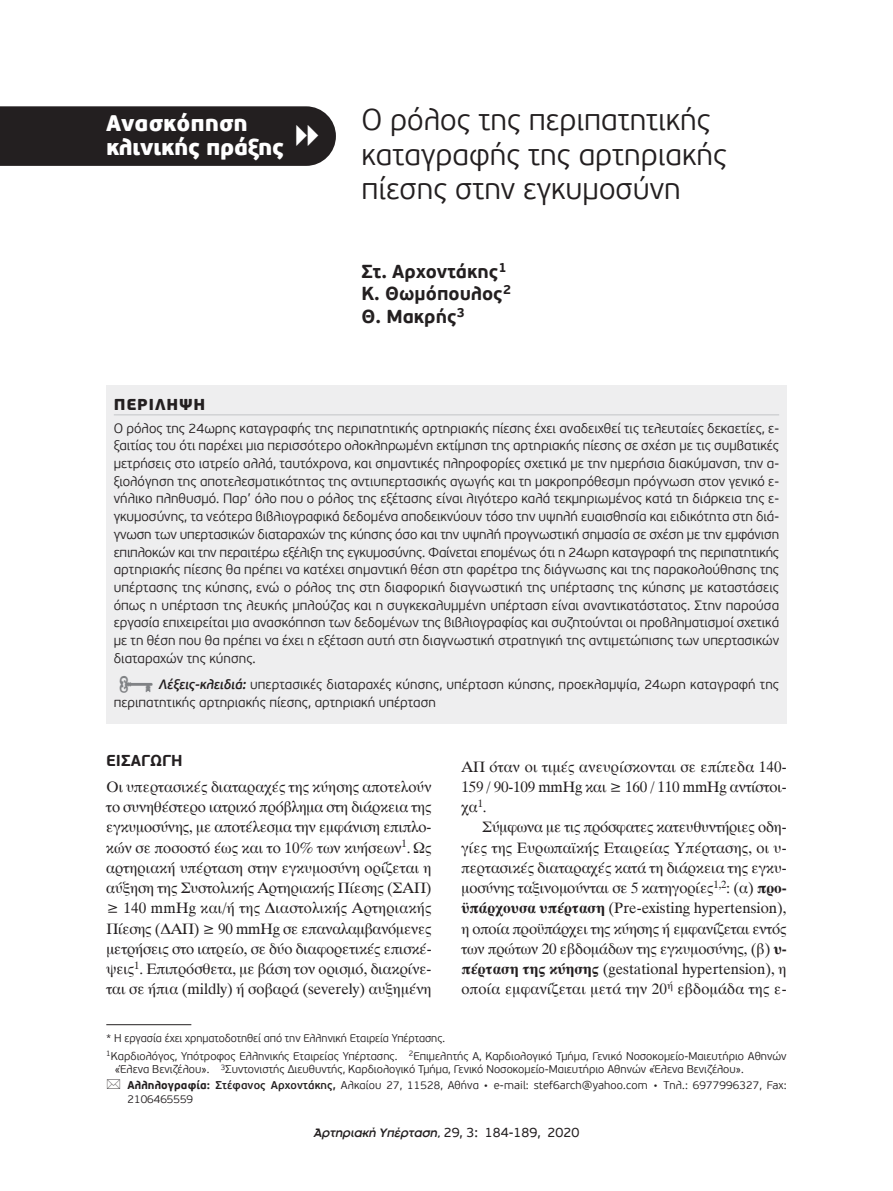
<style>
.page{position:relative;width:893px;height:1191px;background:#fff}
.page>*{position:absolute;margin:0;border:0;box-sizing:border-box;transform-origin:0 0}
.t1{font:300 30px/34.5px "PF Beau Sans Pro";color:#231f20}
.t2{font:900 22.5px/24px "PF Beau Sans Pro";letter-spacing:-.015em;color:#fff}
.t3{font:700 18.75px/22.5px "PF Beau Sans Pro";color:#231f20}
.t4{font:15.75px/20.2px "UB Times";color:#231f20;text-align:justify}
.t5{font:700 15.75px "PF Beau Sans Pro";color:#231f20}
.t6{font:900 15.75px "PF Beau Sans Pro";letter-spacing:.05em;color:#231f20}
.t7{font:300 13.5px/17.7px "PF Beau Sans Pro";color:#231f20;text-align:justify}
.t8{font:italic 13.5px "Kp Uranus T";color:#231f20}
.t9{font:300 11.25px/17.7px "PF Beau Sans Pro";color:#231f20}
.s1{font-weight:600;font-style:italic}
.s2{font-family:"UB Times Bold"}
.s3{font-weight:700}
.s4{font-weight:600}
.s5{font-family:"PF Beau Sans Pro";font-style:normal}
</style>
<div class="page">
<div style="left:106px;top:384px;width:681px;height:339px;background:#eeeeef"></div>
<hr style="left:114px;top:414px;width:665px;height:1px;background:#d1d2d4">
<hr style="left:106px;top:1024px;width:85px;height:1px;background:#231f20">
<div style="left:0;top:106px;width:336px;height:60px;background:#231f20"></div>
<h2 class="t2" style="left:106px;top:114px;width:215px">Ανασκόπηση κλινικής πράξης <sup>•</sup></h2>
<h1 class="t1" style="left:361px;top:106px;width:367px">O ρόλος της περιπατητικής καταγραφής της αρτηριακής πίεσης στην εγκυμοσύνη</h1>
<h3 class="t3" style="left:361px;top:262px;width:151px">Στ. Αρχοντάκης<sup>1<br></sup>Κ. Θωμόπουλος<sup>2<br></sup>Θ. Μακρής<sup>3</sup></h3>
<p class="t6" style="left:114px;top:398px;width:93px">Περιληψη</p>
<p class="t7" style="left:114px;top:420px;width:667px">O ρόλος της 24ωρης καταγραφής της περιπατητικής αρτηριακής πίεσης έχει αναδειχθεί τις τελευταίες δεκαετίες, ε&shy;ξαιτίας του ότι παρέχει μια περισσότερο ολοκληρωμένη εκτίμηση της αρτηριακής πίεσης σε σχέση με τις συμβατικές μετρήσεις στο ιατρείο αλλά, ταυτόχρονα, και σημαντικές πληροφορίες σχετικά με την ημερήσια διακύμανση, την α&shy;ξιολόγηση της αποτελεσματικότητας της αντιυπερτασικής αγωγής και τη μακροπρόθεσμη πρόγνωση στον γενικό ε&shy;νήλικο πληθυσμό. Παρ’ όλο που ο ρόλος της εξέτασης είναι λιγότερο καλά τεκμηριωμένος κατά τη διάρκεια της ε&shy;γκυμοσύνης, τα νεότερα βιβλιογραφικά δεδομένα αποδεικνύουν τόσο την υψηλή ευαισθησία και ειδικότητα στη διά&shy;γνωση των υπερτασικών διαταραχών της κύησης όσο και την υψηλή προγνωστική σημασία σε σχέση με την εμφάνιση επιπλοκών και την περαιτέρω εξέλιξη της εγκυμοσύνης. Φαίνεται επομένως ότι η 24ωρη καταγραφή της περιπατητικής αρτηριακής πίεσης θα πρέπει να κατέχει σημαντική θέση στη φαρέτρα της διάγνωσης και της παρακολούθησης της υπέρτασης της κύησης, ενώ ο ρόλος της στη διαφορική διαγνωστική της υπέρτασης της κύησης με καταστάσεις όπως η υπέρταση της λευκής μπλούζας και η συγκεκαλυμμένη υπέρταση είναι αναντικατάστατος. Στην παρούσα εργασία επιχειρείται μια ανασκόπηση των δεδομένων της βιβλιογραφίας και συζητούνται οι προβληματισμοί σχετικά με τη θέση που θα πρέπει να έχει η εξέταση αυτή στη διαγνωστική στρατηγική της αντιμετώπισης των υπερτασικών διαταραχών της κύησης.</p>
<p class="t7" style="left:114px;top:676px;width:667px;text-indent:45px"><span class="s1">Λέξεις-κλειδιά:</span> υπερτασικές διαταραχές κύησης, υπέρταση κύησης, προεκλαμψία, 24ωρη καταγραφή της περιπατητικής αρτηριακής πίεσης, αρτηριακή υπέρταση</p>
<p class="t5" style="left:106px;top:754px;width:78px">EΙΣΑΓΩΓΗ</p>
<p class="t4" style="left:106px;top:777px;width:327px">Oι υπερτασικές διαταραχές της κύησης αποτελούν το συνηθέστερο ιατρικό πρόβλημα στη διάρκεια της εγκυμοσύνης, με αποτέλεσμα την εμφάνιση επιπλο&shy;κών σε ποσοστό έως και το 10% των κυήσεων<sup>1</sup>. Ως αρτηριακή υπέρταση στην εγκυμοσύνη ορίζεται η αύξηση της Συστολικής Αρτηριακής Πίεσης (ΣΑΠ) ≥ 140 mmHg και/ή της Διαστολικής Αρτηριακής Πίεσης (ΔΑΠ) ≥ 90 mmHg σε επαναλαμβανόμενες μετρήσεις στο ιατρείο, σε δύο διαφορετικές επισκέ&shy;ψεις<sup>1</sup>. Επιπρόσθετα, με βάση τον ορισμό, διακρίνε&shy;ται σε ήπια (mildly) ή σοβαρά (severely) αυξημένη</p>
<p class="t4" style="left:461px;top:757px;width:327px">ΑΠ όταν οι τιμές ανευρίσκονται σε επίπεδα 140- 159 / 90-109 mmHg και ≥ 160 / 110 mmHg αντίστοι&shy;χα<sup>1</sup>.</p>
<p class="t4" style="left:461px;top:817px;width:327px;text-indent:21px">Σύμφωνα με τις πρόσφατες κατευθυντήριες οδη&shy;γίες της Ευρωπαϊκής Εταιρείας Υπέρτασης, οι υ&shy;περτασικές διαταραχές κατά τη διάρκεια της εγκυ&shy;μοσύνης ταξινομούνται σε 5 κατηγορίες<sup>1,2</sup>: (α) <span class="s2">προ&shy;ϋπάρχουσα υπέρταση</span> (Pre-existing hypertension), η οποία προϋπάρχει της κύησης ή εμφανίζεται εντός των πρώτων 20 εβδομάδων της εγκυμοσύνης, (β) <span class="s2">υ&shy;πέρταση της κύησης</span> (gestational hypertension), η οποία εμφανίζεται μετά την 20<sup>ή</sup> εβδομάδα της ε-</p>
<p class="t9" style="left:106px;top:1030px;width:682px">* Η εργασία έχει χρηματοδοτηθεί από την Ελληνική Εταιρεία Υπέρτασης.<br><sup>1</sup>Καρδιολόγος, Υπότροφος Ελληνικής Εταιρείας Υπέρτασης. <sup>2</sup>Επιμελητής Α, Καρδιολογικό Τμήμα, Γενικό Νοσοκομείο-Μαιευτήριο Αθηνών</p>
<p class="t9" style="left:127px;top:1062px;width:661px;line-height:15.5px;text-indent:-13px">«Έλενα Βενιζέλου». <sup>3</sup>Συντονιστής Διευθυντής, Καρδιολογικό Τμήμα, Γενικό Νοσοκομείο-Μαιευτήριο Αθηνών «Έλενα Βενιζέλου».<br><span class="s3">Αλληλογραφία:</span> <span class="s4">Στέφανος Αρχοντάκης,</span> Αλκαίου 27, 11528, Αθήνα • e-mail: stef6arch@yahoo.com • Tηλ.: 6977996327, Fax:</p>
<p class="t9" style="left:128px;top:1091px;width:67px">2106465559</p>
<p class="t8" style="left:314px;top:1127px;width:267px">Αρτηριακή Υπέρταση, <span class="s5">29, 3: 184-189, 2020</span></p>
</div>
